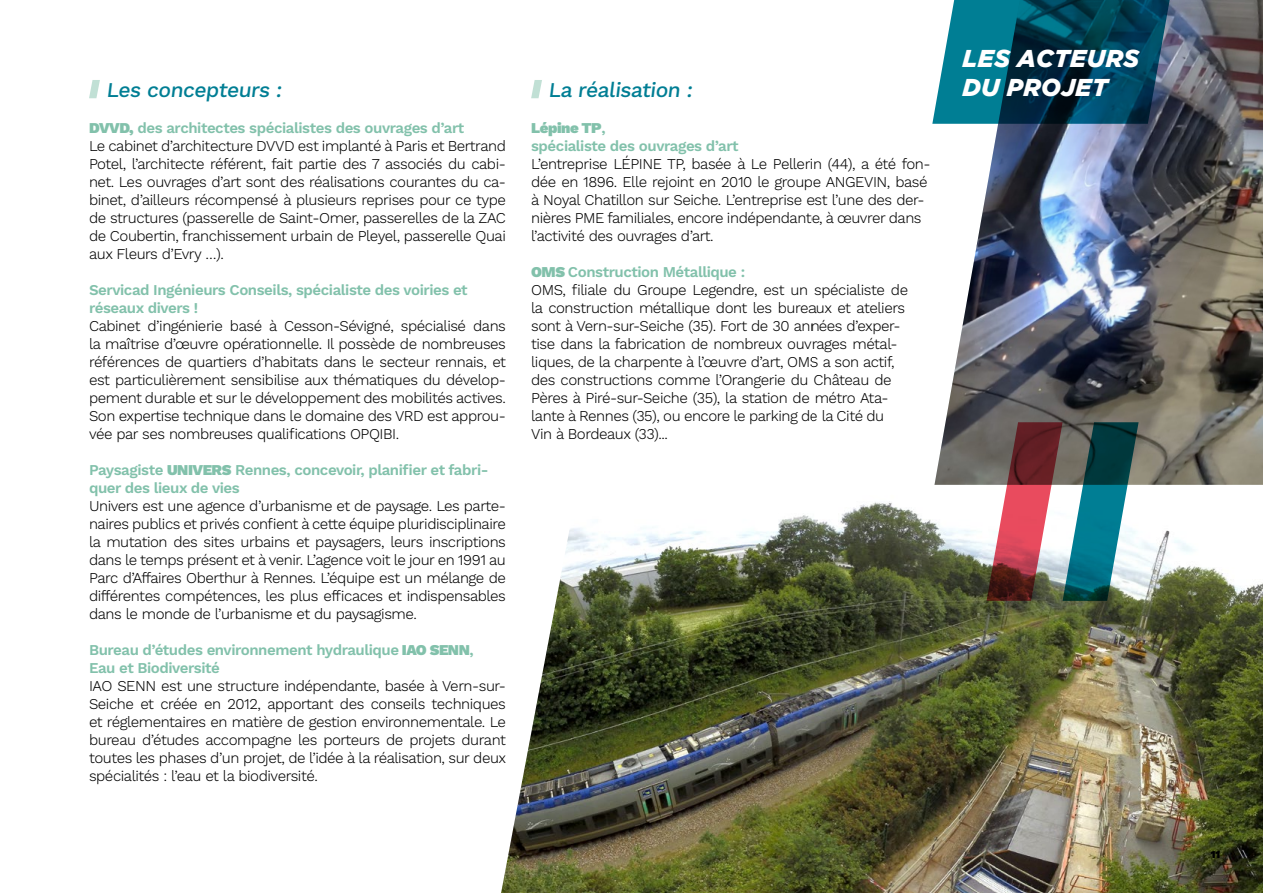
<style>
.page{position:relative;width:1263px;height:893px;background:#fff}
.page>*{position:absolute;margin:0;border:0;box-sizing:border-box;transform-origin:0 0}
.t1{font:italic 900 24.3px/29.1px "Gotham";letter-spacing:.015em;color:#fff}
.t2{font:500 21px "Work Sans";color:#007e94}
.t3{font:300 15px/18px "Work Sans";letter-spacing:-.03em;color:#000}
.t4{font:600 15px/18px "Work Sans";letter-spacing:-.03em;color:#82c1ab}
.t5{font:900 10.5px "Work Sans";color:#000}
.s1{font-weight:900;color:#82c1ab}
.s2{font-weight:600;color:#82c1ab}
.s3{font-weight:900}
</style>
<div class="page">
<svg style="left:89px;top:80px;width:11px;height:18px"></svg>
<svg style="left:531px;top:80px;width:11px;height:18px"></svg>
<img style="left:934px;top:0;width:329px;height:485px">
<img style="left:501px;top:502px;width:762px;height:391px">
<svg style="left:986px;top:422px;width:152px;height:179px"></svg>
<svg style="left:932px;top:0;width:245px;height:124px;background:#14596e"></svg>
<h2 class="t2" style="left:106px;top:77px;width:180px">Les concepteurs :</h2>
<p class="t3" style="left:89px;top:119px;width:418px"><span class="s1">DVVD,</span> <span class="s2">des architectes spécialistes des ouvrages d’art<br></span>Le cabinet d’architecture DVVD est implanté à Paris et Bertrand Potel, l’architecte référent, fait partie des 7 associés du cabi&shy;net. Les ouvrages d’art sont des réalisations courantes du ca&shy;binet, d’ailleurs récompensé à plusieurs reprises pour ce type de structures (passerelle de Saint-Omer, passerelles de la ZAC de Coubertin, franchissement urbain de Pleyel, passerelle Quai aux Fleurs d’Evry …).</p>
<p class="t4" style="left:89px;top:281px;width:380px">Servicad Ingénieurs Conseils, spécialiste des voiries et réseaux divers !</p>
<p class="t3" style="left:89px;top:317px;width:418px;text-align:justify">Cabinet d’ingénierie basé à Cesson-Sévigné, spécialisé dans la maîtrise d’œuvre opérationnelle. Il possède de nombreuses références de quartiers d’habitats dans le secteur rennais, et est particulièrement sensibilise aux thématiques du dévelop&shy;pement durable et sur le développement des mobilités actives.<br>Son expertise technique dans le domaine des VRD est approu&shy;vée par ses nombreuses qualifications OPQIBI.</p>
<p class="t4" style="left:89px;top:461px;width:401px">Paysagiste <span class="s3">UNIVERS</span> Rennes, concevoir, planifier et fabri&shy;quer des lieux de vies</p>
<p class="t3" style="left:89px;top:497px;width:418px;text-align:justify">Univers est une agence d’urbanisme et de paysage. Les parte&shy;naires publics et privés confient à cette équipe pluridisciplinaire la mutation des sites urbains et paysagers, leurs inscriptions dans le temps présent et à venir. L’agence voit le jour en 1991 au Parc d’Affaires Oberthur à Rennes. L’équipe est un mélange de différentes compétences, les plus efficaces et indispensables dans le monde de l’urbanisme et du paysagisme.</p>
<p class="t4" style="left:89px;top:641px;width:386px">Bureau d’études environnement hydraulique <span class="s3">IAO SENN</span>,<br>Eau et Biodiversité</p>
<p class="t3" style="left:89px;top:677px;width:419px;text-align:justify">IAO SENN est une structure indépendante, basée à Vern-sur-Seiche et créée en 2012, apportant des conseils techniques et réglementaires en matière de gestion environnementale. Le bureau d’études accompagne les porteurs de projets durant toutes les phases d’un projet, de l’idée à la réalisation, sur deux spécialités : l’eau et la biodiversité.</p>
<h2 class="t2" style="left:548px;top:77px;width:149px">La réalisation :</h2>
<p class="t4" style="left:531px;top:119px;width:209px"><span class="s3">Lépine TP</span>,<br>spécialiste des ouvrages d’art</p>
<p class="t3" style="left:531px;top:155px;width:401px">L’entreprise LÉPINE TP, basée à Le Pellerin (44), a été fon&shy;dée en 1896. Elle rejoint en 2010 le groupe ANGEVIN, basé à Noyal Chatillon sur Seiche. L’entreprise est l’une des der&shy;nières PME familiales, encore indépendante, à œuvrer dans l’activité des ouvrages d’art.</p>
<p class="t3" style="left:531px;top:263px;width:378px"><span class="s1">OMS</span> <span class="s2">Construction Métallique :<br></span>OMS, filiale du Groupe Legendre, est un spécialiste de la construction métallique dont les bureaux et ateliers sont à Vern-sur-Seiche (35). Fort de 30 années d’exper&shy;tise dans la fabrication de nombreux ouvrages métal&shy;liques, de la charpente à l’œuvre d’art, OMS a son actif, des constructions comme l’Orangerie du Château de Pères à Piré-sur-Seiche (35), la station de métro Ata&shy;lante à Rennes (35), ou encore le parking de la Cité du Vin à Bordeaux (33)...</p>
<h1 class="t1" style="left:962px;top:44px;width:178px">LES ACTEURS<br>DU PROJET</h1>
<p class="t5" style="left:1211px;top:849px;width:11px">11</p>
</div>
